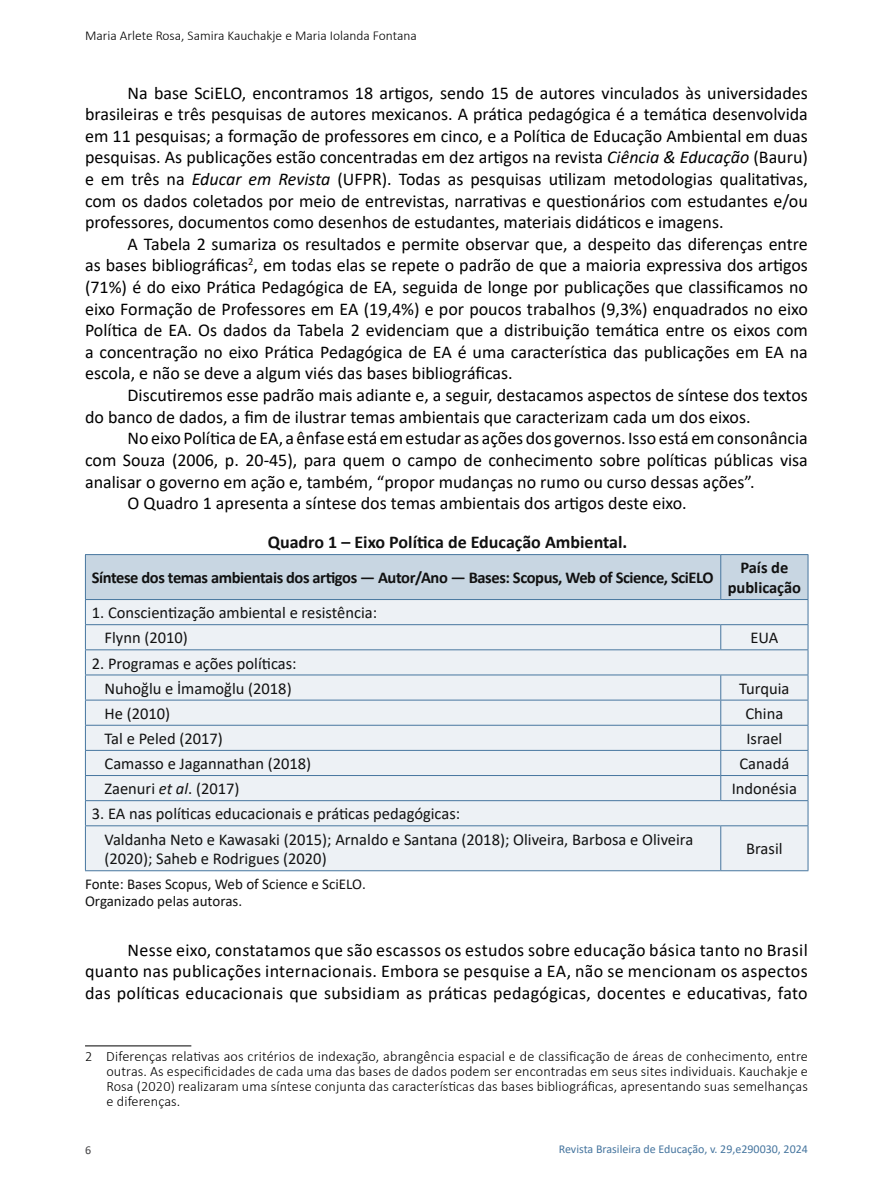
<style>
.page{position:relative;width:893px;height:1191px;background:#fff}
.page>*{position:absolute;margin:0;border:0;box-sizing:border-box;transform-origin:0 0}
.t1{font:18px/21.6px "Calibri";color:#000;text-align:justify}
.t2{font:700 18px "Calibri";color:#111}
.t3{font:16.5px/25.2px "Calibri";color:#111}
.t4{font:700 16.5px "Calibri";letter-spacing:-.025em;color:#111}
.t5{font:700 16.5px/19.8px "Calibri";color:#111;text-align:center}
.t6{font:15px/17.7px "Calibri";color:#111}
.t7{font:300 14.25px/15px "Calibri";letter-spacing:.01em;color:#000;text-align:justify}
.t8{font:300 13.5px "Calibri";color:#000}
.t9{font:12px "Calibri";color:#47769f}
.t10{font:12px "Calibri";color:#414042}
.s1{font-style:italic}
</style>
<div class="page">
<div style="left:86px;top:826px;width:722px;height:44px;background:#edf1f5"></div>
<svg style="left:85px;top:554px;width:724px;height:271px;background:#e0e7ee"></svg>
<hr style="left:85px;top:825px;width:636px;height:1px;background:#47769f">
<hr style="left:85px;top:826px;width:1px;height:44px;background:#47769f">
<hr style="left:721px;top:825px;width:87px;height:1px;background:#47769f">
<hr style="left:720px;top:826px;width:1px;height:44px;background:#47769f">
<hr style="left:808px;top:826px;width:1px;height:44px;background:#47769f">
<hr style="left:85px;top:870px;width:636px;height:1px;background:#47769f">
<hr style="left:721px;top:870px;width:87px;height:1px;background:#47769f">
<hr style="left:85px;top:1045px;width:106px;height:1px;background:#000">
<p class="t8" style="left:85px;top:27px;width:333px">Maria Arlete Rosa, Samira Kauchakje e Maria Iolanda Fontana</p>
<p class="t1" style="left:85px;top:81px;width:724px;text-indent:43px">Na base SciELO, encontramos 18 artigos, sendo 15 de autores vinculados às universidades brasileiras e três pesquisas de autores mexicanos. A prática pedagógica é a temática desenvolvida em 11 pesquisas; a formação de professores em cinco, e a Política de Educação Ambiental em duas pesquisas. As publicações estão concentradas em dez artigos na revista <span class="s1">Ciência &amp; Educação</span> (Bauru) e em três na <span class="s1">Educar em Revista</span> (UFPR). Todas as pesquisas utilizam metodologias qualitativas, com os dados coletados por meio de entrevistas, narrativas e questionários com estudantes e/ou professores, documentos como desenhos de estudantes, materiais didáticos e imagens.</p>
<p class="t1" style="left:85px;top:233px;width:724px;text-indent:43px">A Tabela 2 sumariza os resultados e permite observar que, a despeito das diferenças entre as bases bibliográficas<sup>2</sup>, em todas elas se repete o padrão de que a maioria expressiva dos artigos (71%) é do eixo Prática Pedagógica de EA, seguida de longe por publicações que classificamos no eixo Formação de Professores em EA (19,4%) e por poucos trabalhos (9,3%) enquadrados no eixo Política de EA. Os dados da Tabela 2 evidenciam que a distribuição temática entre os eixos com a concentração no eixo Prática Pedagógica de EA é uma característica das publicações em EA na escola, e não se deve a algum viés das bases bibliográficas.</p>
<p class="t1" style="left:85px;top:384px;width:724px;text-indent:43px">Discutiremos esse padrão mais adiante e, a seguir, destacamos aspectos de síntese dos textos do banco de dados, a fim de ilustrar temas ambientais que caracterizam cada um dos eixos.</p>
<p class="t1" style="left:128px;top:427px;width:682px">No eixo Política de EA, a ênfase está em estudar as ações dos governos. Isso está em consonância</p>
<p class="t1" style="left:85px;top:449px;width:724px">com Souza (2006, p. 20-45), para quem o campo de conhecimento sobre políticas públicas visa</p>
<p class="t1" style="left:85px;top:470px;width:671px">analisar o governo em ação e, também, “propor mudanças no rumo ou curso dessas ações”.</p>
<p class="t1" style="left:128px;top:492px;width:561px">O Quadro 1 apresenta a síntese dos temas ambientais dos artigos deste eixo.</p>
<p class="t2" style="left:268px;top:529px;width:361px">Quadro 1 – Eixo Política de Educação Ambiental.</p>
<p class="t4" style="left:92px;top:566px;width:623px">Síntese dos temas ambientais dos artigos — Autor/Ano — Bases: Scopus, Web of Science, SciELO</p>
<p class="t5" style="left:728px;top:558px;width:75px">País de publicação</p>
<p class="t3" style="left:105px;top:600px;width:274px;text-indent:-13px">1. Conscientização ambiental e resistência:<br>Flynn (2010)</p>
<p class="t3" style="left:750px;top:625px;width:29px">EUA</p>
<p class="t3" style="left:92px;top:650px;width:206px;text-align:center">2. Programas e ações políticas:<br>Nuhoğlu e İmamoğlu (2018)</p>
<p class="t3" style="left:739px;top:675px;width:52px">Turquia</p>
<p class="t3" style="left:105px;top:700px;width:67px">He (2010)</p>
<p class="t3" style="left:745px;top:700px;width:39px">China</p>
<p class="t3" style="left:105px;top:725px;width:120px">Tal e Peled (2017)</p>
<p class="t3" style="left:746px;top:725px;width:37px">Israel</p>
<p class="t3" style="left:105px;top:750px;width:208px">Camasso e Jagannathan (2018)</p>
<p class="t3" style="left:739px;top:750px;width:51px">Canadá</p>
<p class="t3" style="left:105px;top:775px;width:137px">Zaenuri <span class="s1">et al</span>. (2017)</p>
<p class="t3" style="left:732px;top:775px;width:67px">Indonésia</p>
<p class="t3" style="left:105px;top:801px;width:590px;text-indent:-13px">3. EA nas políticas educacionais e práticas pedagógicas:<br>Valdanha Neto e Kawasaki (2015); Arnaldo e Santana (2018); Oliveira, Barbosa e Oliveira</p>
<p class="t3" style="left:105px;top:846px;width:224px">(2020); Saheb e Rodrigues (2020)</p>
<p class="t3" style="left:746px;top:836px;width:38px">Brasil</p>
<p class="t6" style="left:85px;top:874px;width:282px">Fonte: Bases Scopus, Web of Science e SciELO.<br>Organizado pelas autoras.</p>
<p class="t1" style="left:85px;top:938px;width:724px;text-indent:43px">Nesse eixo, constatamos que são escassos os estudos sobre educação básica tanto no Brasil quanto nas publicações internacionais. Embora se pesquise a EA, não se mencionam os aspectos das políticas educacionais que subsidiam as práticas pedagógicas, docentes e educativas, fato</p>
<p class="t7" style="left:106px;top:1048px;width:703px;text-indent:-21px">2 Diferenças relativas aos critérios de indexação, abrangência espacial e de classificação de áreas de conhecimento, entre outras. As especificidades de cada uma das bases de dados podem ser encontradas em seus sites individuais. Kauchakje e Rosa (2020) realizaram uma síntese conjunta das características das bases bibliográficas, apresentando suas semelhanças e diferenças.</p>
<p class="t10" style="left:85px;top:1141px;width:8px">6</p>
<p class="t9" style="left:559px;top:1141px;width:251px">Revista Brasileira de Educação, v. 29,e290030, 2024</p>
</div>
